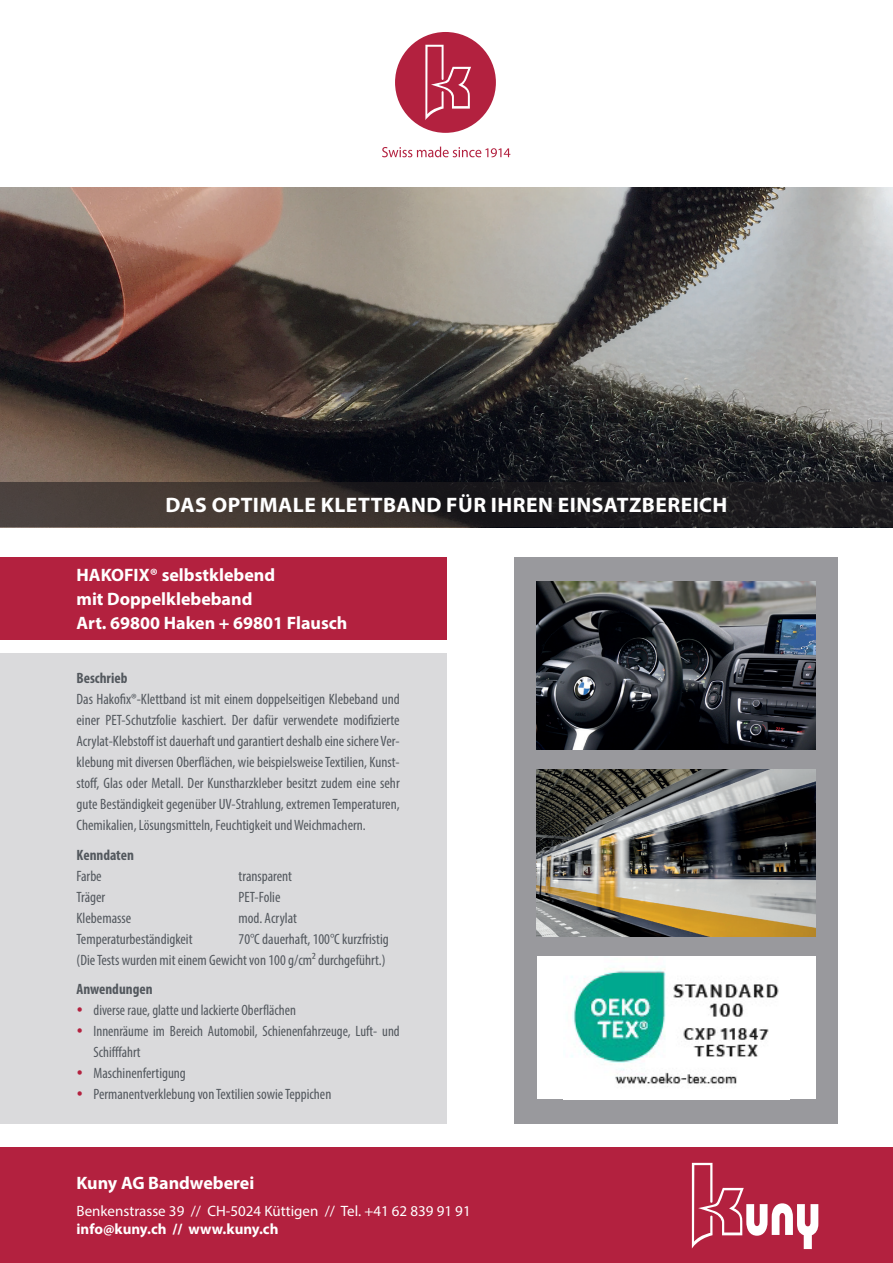
<style>
.page{position:relative;width:893px;height:1263px;background:#fff}
.page>*{position:absolute;margin:0;border:0;box-sizing:border-box;transform-origin:0 0}
.t1{font:700 21px "Myriad Pro";letter-spacing:.02em;color:#fff}
.t2{font:700 18px/24px "Myriad Pro";color:#fff}
.t3{font:condensed 15px/21px "Myriad Pro";color:#53585e;text-align:justify}
.t4{font:15px "Myriad Pro";color:#fff}
.t5{font:700 condensed 15px "Myriad Pro";color:#53585e}
.t6{font:700 15px "Myriad Pro";color:#fff}
.s1{color:#b3213f}
</style>
<div class="page">
<div style="left:0;top:1147px;width:893px;height:116px;background:#b3213f"></div>
<div style="left:0;top:653px;width:446px;height:471px;background:#dadadc"></div>
<div style="left:514px;top:557px;width:324px;height:567px;background:#99999d"></div>
<div style="left:0;top:557px;width:446px;height:83px;background:#b3213f"></div>
<svg style="left:692px;top:1163px;width:126px;height:86px"></svg>
<img style="left:0;top:187px;width:893px;height:296px">
<div style="left:395px;top:32px;width:101px;height:101px;background:#b3213f;border-radius:50%"></div>
<svg style="left:425px;top:45px;width:46px;height:75px"></svg>
<svg style="left:382px;top:147px;width:128px;height:10px"></svg>
<img style="left:537px;top:582px;width:278px;height:167px">
<div style="left:537px;top:956px;width:278px;height:143px;background:#fff"></div>
<img style="left:571px;top:968px;width:208px;height:119px">
<img style="left:537px;top:769px;width:278px;height:167px">
<svg style="left:0;top:483px;width:893px;height:44px;background:#2d2828"></svg>
<p class="t1" style="left:166px;top:491px;width:563px">DAS OPTIMALE KLETTBAND FÜR IHREN EINSATZBEREICH</p>
<p class="t2" style="left:77px;top:562px;width:200px">HAKOFIX® selbstklebend mit Doppelklebeband</p>
<p class="t2" style="left:77px;top:610px;width:272px">Art. 69800 Haken + 69801 Flausch</p>
<p class="t5" style="left:77px;top:669px;width:52px">Beschrieb</p>
<p class="t3" style="left:77px;top:688px;width:325px">Das Hakofix®-Klettband ist mit einem doppelseitigen Klebeband und einer PET-Schutzfolie kaschiert. Der dafür verwendete modifizierte Acrylat-Klebstoff ist dauerhaft und garantiert deshalb eine sichere Ver&shy;klebung mit diversen Oberflächen, wie beispielsweise Textilien, Kunst&shy;stoff, Glas oder Metall. Der Kunstharzkleber besitzt zudem eine sehr gute Beständigkeit gegenüber UV-Strahlung, extremen Temperaturen, Chemikalien, Lösungsmitteln, Feuchtigkeit und Weichmachern.</p>
<p class="t5" style="left:77px;top:845px;width:59px">Kenndaten</p>
<p class="t3" style="left:77px;top:865px;width:27px">Farbe</p>
<p class="t3" style="left:239px;top:865px;width:55px">transparent</p>
<p class="t3" style="left:77px;top:886px;width:30px">Träger</p>
<p class="t3" style="left:239px;top:886px;width:43px">PET-Folie</p>
<p class="t3" style="left:77px;top:907px;width:56px">Klebemasse</p>
<p class="t3" style="left:239px;top:907px;width:60px">mod. Acrylat</p>
<p class="t3" style="left:77px;top:928px;width:118px">Temperaturbeständigkeit</p>
<p class="t3" style="left:239px;top:928px;width:152px">70°C dauerhaft, 100°C kurzfristig</p>
<p class="t3" style="left:77px;top:949px;width:311px">(Die Tests wurden mit einem Gewicht von 100 g/cm² durchgeführt.)</p>
<p class="t5" style="left:77px;top:980px;width:77px">Anwendungen</p>
<p class="t3" style="left:77px;top:999px;width:221px"><span class="s1">•</span> diverse raue, glatte und lackierte Oberflächen</p>
<p class="t3" style="left:94px;top:1020px;width:308px;text-indent:-17px"><span class="s1">•</span> Innenräume im Bereich Automobil, Schienenfahrzeuge, Luft- und<br>Schifffahrt</p>
<p class="t3" style="left:77px;top:1062px;width:111px"><span class="s1">•</span> Maschinenfertigung</p>
<p class="t3" style="left:77px;top:1083px;width:256px"><span class="s1">•</span> Permanentverklebung von Textilien sowie Teppichen</p>
<p class="t2" style="left:77px;top:1170px;width:179px">Kuny AG Bandweberei</p>
<p class="t4" style="left:77px;top:1201px;width:396px">Benkenstrasse 39 // CH-5024 Küttigen // Tel. +41 62 839 91 91</p>
<p class="t6" style="left:77px;top:1219px;width:203px">info@kuny.ch // www.kuny.ch</p>
</div>
